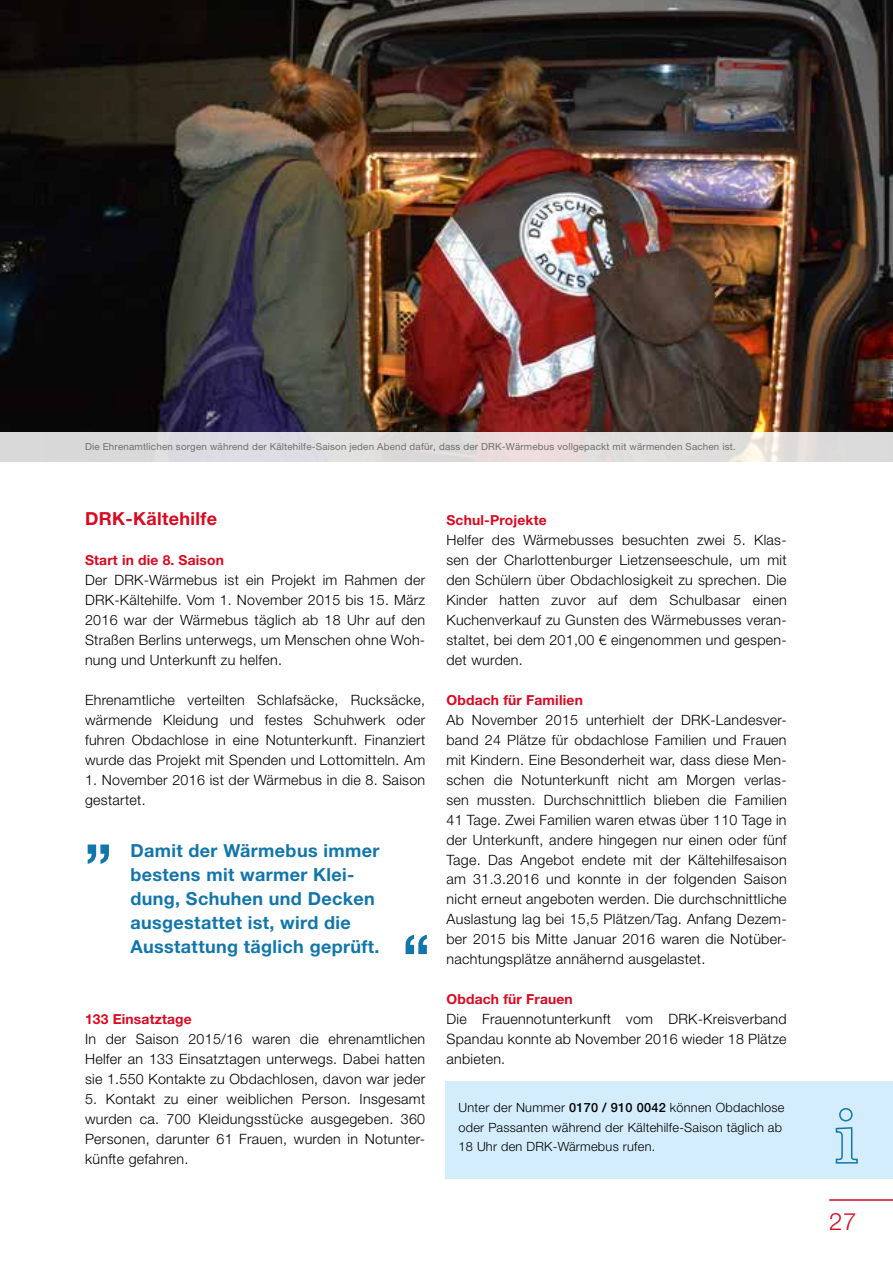
<style>
.page{position:relative;width:893px;height:1263px;background:#fff}
.page>*{position:absolute;margin:0;border:0;box-sizing:border-box;transform-origin:0 0}
.t1{font:700 60px "Helvetica Neue LT Std";color:#1176ab}
.t2{font:300 24px "Helvetica Neue LT Std";color:#d90921}
.t3{font:700 18px/24px "Helvetica Neue LT Std";letter-spacing:.02em;color:#1176ab}
.t4{font:700 18px "Helvetica Neue LT Std";letter-spacing:.02em;color:#d90921}
.t5{font:300 14.25px/20px "Helvetica Neue LT Pro";letter-spacing:.02em;color:#000;text-align:justify}
.t6{font:700 13.8px "Helvetica Neue LT Std";letter-spacing:.015em;color:#d90921}
.t7{font:300 12.75px/20px "Helvetica Neue LT Pro";letter-spacing:.02em;color:#000}
.t8{font:9.75px "Helvetica Neue LT Pro";letter-spacing:.02em;color:#6f6f6e}
.s1{font-weight:500}
</style>
<div class="page">
<hr style="left:829px;top:1199px;width:64px;height:2px;background:#d90921">
<img style="left:0;top:0;width:893px;height:433px">
<svg style="left:0;top:433px;width:893px;height:29px;background:#e0dcdd"></svg>
<div style="left:446px;top:1081px;width:447px;height:97px;background:#d4edfc"></div>
<svg style="left:835px;top:1108px;width:23px;height:56px"></svg>
<p class="t8" style="left:85px;top:441px;width:652px">Die Ehrenamtlichen sorgen während der Kältehilfe-Saison jeden Abend dafür, dass der DRK-Wärmebus vollgepackt mit wärmenden Sachen ist.</p>
<p class="t4" style="left:85px;top:508px;width:134px">DRK-Kältehilfe</p>
<p class="t6" style="left:85px;top:552px;width:141px">Start in die 8. Saison</p>
<p class="t5" style="left:85px;top:570px;width:342px">Der DRK-Wärmebus ist ein Projekt im Rahmen der DRK-Kältehilfe. Vom 1. November 2015 bis 15. März 2016 war der Wärmebus täglich ab 18 Uhr auf den Straßen Berlins unterwegs, um Menschen ohne Woh&shy;nung und Unterkunft zu helfen.</p>
<p class="t5" style="left:85px;top:689px;width:342px">Ehrenamtliche verteilten Schlafsäcke, Rucksäcke, wärmende Kleidung und festes Schuhwerk oder fuhren Obdachlose in eine Notunterkunft. Finanziert wurde das Projekt mit Spenden und Lottomitteln. Am</p>
<p class="t5" style="left:85px;top:769px;width:342px">1. November 2016 ist der Wärmebus in die 8. Saison gestartet.</p>
<h1 class="t1" style="left:84px;top:795px;width:29px">„</h1>
<p class="t3" style="left:130px;top:838px;width:251px">Damit der Wärmebus immer bestens mit warmer Klei&shy;dung, Schuhen und Decken ausgestattet ist, wird die<br>Ausstattung täglich geprüft.</p>
<h1 class="t1" style="left:430px;top:1003px;width:29px;rotate:-180deg">„</h1>
<p class="t6" style="left:85px;top:1011px;width:108px">133 Einsatztage</p>
<p class="t5" style="left:85px;top:1029px;width:342px">In der Saison 2015/16 waren die ehrenamtlichen Helfer an 133 Einsatztagen unterwegs. Dabei hatten sie 1.550 Kontakte zu Obdachlosen, davon war jeder</p>
<p class="t5" style="left:85px;top:1088px;width:342px">5. Kontakt zu einer weiblichen Person. Insgesamt wurden ca. 700 Kleidungsstücke ausgegeben. 360<br>Personen, darunter 61 Frauen, wurden in Notunter&shy;künfte gefahren.</p>
<p class="t6" style="left:446px;top:512px;width:102px">Schul-Projekte</p>
<p class="t5" style="left:446px;top:530px;width:342px">Helfer des Wärmebusses besuchten zwei 5. Klas&shy;sen der Charlottenburger Lietzenseeschule, um mit den Schülern über Obdachlosigkeit zu sprechen. Die Kinder hatten zuvor auf dem Schulbasar einen Kuchenverkauf zu Gunsten des Wärmebusses veran&shy;staltet, bei dem 201,00 € eingenommen und gespen&shy;det wurden.</p>
<p class="t6" style="left:446px;top:691px;width:138px">Obdach für Familien</p>
<p class="t5" style="left:446px;top:709px;width:342px">Ab November 2015 unterhielt der DRK-Landesver&shy;band 24 Plätze für obdachlose Familien und Frauen mit Kindern. Eine Besonderheit war, dass diese Men&shy;schen die Notunterkunft nicht am Morgen verlas&shy;sen mussten. Durchschnittlich blieben die Familien 41 Tage. Zwei Familien waren etwas über 110 Tage in der Unterkunft, andere hingegen nur einen oder fünf Tage. Das Angebot endete mit der Kältehilfesaison am 31.3.2016 und konnte in der folgenden Saison nicht erneut angeboten werden. Die durchschnittliche Auslastung lag bei 15,5 Plätzen/Tag. Anfang Dezem&shy;ber 2015 bis Mitte Januar 2016 waren die Notüber&shy;nachtungsplätze annähernd ausgelastet.</p>
<p class="t6" style="left:446px;top:991px;width:128px">Obdach für Frauen</p>
<p class="t5" style="left:446px;top:1009px;width:342px">Die Frauennotunterkunft vom DRK-Kreisverband Spandau konnte ab November 2016 wieder 18 Plätze anbieten.</p>
<p class="t7" style="left:458px;top:1097px;width:327px">Unter der Nummer <span class="s1">0170 / 910 0042</span> können Obdachlose oder Passanten während der Kältehilfe-Saison täglich ab<br>18 Uhr den DRK-Wärmebus rufen.</p>
<h2 class="t2" style="left:829px;top:1207px;width:29px">27</h2>
</div>
